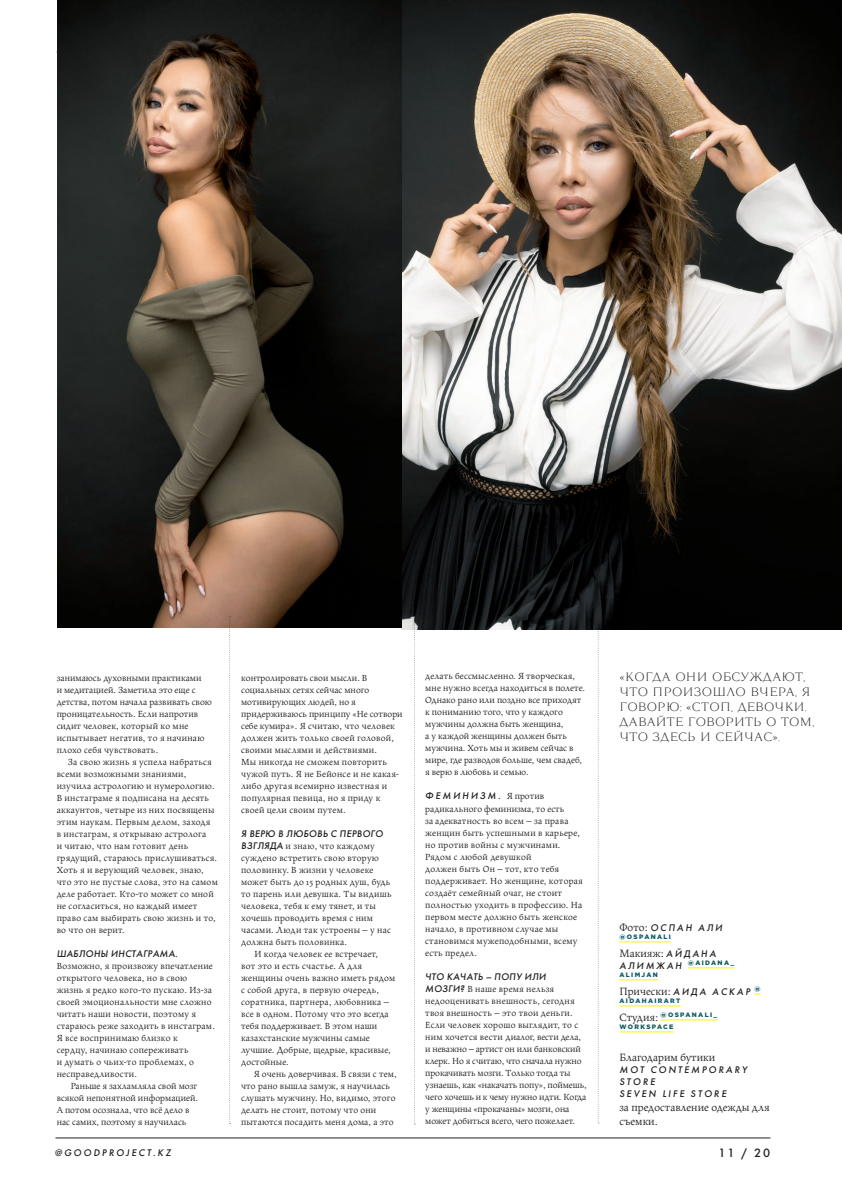
<style>
.page{position:relative;width:842px;height:1191px;background:#fff}
.page>*{position:absolute;margin:0;border:0;box-sizing:border-box;transform-origin:0 0}
.t1{font:300 12px/15px "Tautz";letter-spacing:.02em;color:#231f20}
.t2{font:12px/14px "Maiola Pro";color:#231f20}
.t3{font:12px "Futura Futuris";color:#231f20}
.t4{font:10px/12px "Maiola Pro";letter-spacing:.02em;color:#231f20}
.t5{font:10px/12px "Maiola Pro";color:#231f20}
.t6{font:10px/12px "Maiola Pro";letter-spacing:-.01em;color:#231f20}
.t7{font:italic 500 10px "Futura";letter-spacing:.03em;color:#231f20}
.t8{font:italic 500 10px/12px "Futura";letter-spacing:.2em;color:#231f20}
.t9{font:900 6.4px/12px "Gotham Pro";letter-spacing:.21em;color:#0e5c67}
.s1{font-family:"Futura";font-weight:500;font-style:italic}
.s2{font-family:"Maiola Pro";font-weight:400;font-style:normal}
.s3{font-family:"Maiola Pro";font-weight:400;font-style:normal;font-size:12px}
.s4{font-family:"Futura";font-weight:500;font-style:italic;font-size:10px}
.s5{font-family:"Futura";font-weight:500;font-style:italic;font-size:10px;color:#231f20}
.s6{font-family:"Maiola Pro";font-weight:400;font-size:12px;color:#231f20}
</style>
<div class="page">
<hr style="left:57px;top:52px;width:713px;height:1px;background:#231f20">
<hr style="left:55px;top:1137px;width:715px;height:1px;background:#231f20">
<img style="left:401px;top:0;width:441px;height:630px">
<img style="left:58px;top:0;width:343px;height:627px">
<hr style="left:619px;top:941px;width:52px;height:1px;background:#fff101">
<hr style="left:688px;top:967px;width:46px;height:1px;background:#fff101">
<hr style="left:619px;top:979px;width:39px;height:1px;background:#fff101">
<hr style="left:619px;top:1005px;width:61px;height:1px;background:#fff101">
<hr style="left:660px;top:1019px;width:57px;height:1px;background:#fff101">
<hr style="left:619px;top:1031px;width:55px;height:1px;background:#fff101">
<svg style="left:229px;top:616px;width:2px;height:508px"></svg>
<svg style="left:414px;top:616px;width:1px;height:508px"></svg>
<svg style="left:598px;top:612px;width:1px;height:511px"></svg>
<p class="t5" style="left:57px;top:672px;width:157px">занимаюсь духовными практиками<br>и медитацией. Заметила это еще с детства, потом начала развивать свою проницательность. Если напротив сидит человек, который ко мне испытывает негатив, то я начинаю плохо себя чувствовать.</p>
<p class="t4" style="left:57px;top:756px;width:163px;text-indent:11px">За свою жизнь я успела набраться всеми возможными знаниями, изучила астрологию и нумерологию.<br>В инстаграме я подписана на десять аккаунтов, четыре из них посвящены этим наукам. Первым делом, заходя<br>в инстаграм, я открываю астролога<br>и читаю, что нам готовит день грядущий, стараюсь прислушиваться.<br>Хоть я и верующий человек, знаю, что это не пустые слова, это на самом деле работает. Кто-то может со мной не согласиться, но каждый имеет право сам выбирать свою жизнь и то, во что он верит.</p>
<p class="t7" style="left:57px;top:947px;width:123px">ШАБЛОНЫ ИНСТАГРАМА.</p>
<p class="t4" style="left:57px;top:960px;width:158px">Возможно, я произвожу впечатление</p>
<p class="t4" style="left:57px;top:972px;width:132px">открытого человека, но в свою</p>
<p class="t4" style="left:57px;top:984px;width:157px">жизнь я редко кого-то пускаю. Из-за</p>
<p class="t4" style="left:57px;top:996px;width:156px">своей эмоциональности мне сложно</p>
<p class="t4" style="left:57px;top:1008px;width:141px">читать наши новости, поэтому я</p>
<p class="t4" style="left:57px;top:1020px;width:160px">стараюсь реже заходить в инстаграм.</p>
<p class="t4" style="left:57px;top:1032px;width:123px">Я все воспринимаю близко к</p>
<p class="t4" style="left:57px;top:1044px;width:133px">сердцу, начинаю сопереживать</p>
<p class="t4" style="left:57px;top:1056px;width:139px">и думать о чьих-то проблемах, о</p>
<p class="t4" style="left:57px;top:1068px;width:82px">несправедливости.</p>
<p class="t5" style="left:71px;top:1080px;width:128px">Раньше я захламляла свой мозг</p>
<p class="t5" style="left:57px;top:1092px;width:143px">всякой непонятной информацией.</p>
<p class="t5" style="left:57px;top:1104px;width:134px">А потом осознала, что всё дело в</p>
<p class="t5" style="left:57px;top:1116px;width:131px">нас самих, поэтому я научилась</p>
<p class="t4" style="left:241px;top:672px;width:163px">контролировать свои мысли. В социальных сетях сейчас много мотивирующих людей, но я придерживаюсь принципу «Не сотвори себе кумира». Я считаю, что человек должен жить только своей головой, своими мыслями и действиями.<br>Мы никогда не сможем повторить чужой путь. Я не Бейонсе и не какая&shy;либо другая всемирно известная и популярная певица, но я приду к своей цели своим путем.</p>
<p class="t7" style="left:241px;top:827px;width:143px">Я ВЕРЮ В ЛЮБОВЬ С ПЕРВОГО</p>
<p class="t4" style="left:241px;top:840px;width:152px"><span class="s1">ВЗГЛЯДА</span> и знаю, что каждому суждено встретить свою вторую половинку. В жизни у человеке может быть до 15 родных душ, будь то парень или девушка. Ты видишь человека, тебя к ему тянет, и ты хочешь проводить время с ним часами. Люди так устроены – у нас должна быть половинка.</p>
<p class="t4" style="left:241px;top:948px;width:156px;text-indent:13px">И когда человек ее встречает,<br>вот это и есть счастье. А для женщины очень важно иметь рядом с собой друга, в первую очередь, соратника, партнера, любовника – все в одном. Потому что это всегда тебя поддерживает. В этом наши казахстанские мужчины самые лучшие. Добрые, щедрые, красивые, достойные.</p>
<p class="t4" style="left:241px;top:1068px;width:157px;text-indent:13px">Я очень доверчивая. В связи с тем, что рано вышла замуж, я научилась слушать мужчину. Но, видимо, этого делать не стоит, потому что они пытаются посадить меня дома, а это</p>
<p class="t5" style="left:425px;top:670px;width:161px">делать бессмысленно. Я творческая, мне нужно всегда находиться в полете.<br>Однако рано или поздно все приходят к пониманию того, что у каждого мужчины должна быть женщина,<br>а у каждой женщины должен быть мужчина. Хоть мы и живем сейчас в мире, где разводов больше, чем свадеб, я верю в любовь и семью.</p>
<p class="t8" style="left:425px;top:790px;width:120px">ФЕМИНИЗМ. <span class="s2">Я против</span></p>
<p class="t4" style="left:425px;top:802px;width:159px">радикального феминизма, то есть<br>за адекватность во всем – за права женщин быть успешными в карьере, но против войны с мужчинами.<br>Рядом с любой девушкой<br>должен быть Он – тот, кто тебя поддерживает. Но женщине, которая создаёт семейный очаг, не стоит полностью уходить в профессию. На первом месте должно быть женское начало, в противном случае мы становимся мужеподобными, всему есть предел.</p>
<p class="t7" style="left:425px;top:970px;width:122px">ЧТО КАЧАТЬ – ПОПУ ИЛИ</p>
<p class="t6" style="left:425px;top:982px;width:163px"><span class="s1">МОЗГИ?</span> В наше время нельзя недооценивать внешность, сегодня твоя внешность – это твои деньги.<br>Если человек хорошо выглядит, то с ним хочется вести диалог, вести дела, и неважно – артист он или банковский клерк. Но я считаю, что сначала нужно прокачивать мозги. Только тогда ты узнаешь, как «накачать попу», поймешь, чего хочешь и к чему нужно идти. Когда у женщины «прокачаны» мозги, она может добиться всего, чего пожелает.</p>
<p class="t1" style="left:619px;top:669px;width:197px">«Когда они обсуждают, что произошло вч ера, я говорю: «Стоп, девоч ки.<br>Давайте говорить о том, что здесь и сейчас».</p>
<p class="t8" style="left:619px;top:921px;width:104px"><span class="s3">Фото:</span> ОСПАН АЛИ</p>
<p class="t9" style="left:619px;top:930px;width:53px">@OSPANALI</p>
<p class="t2" style="left:619px;top:946px;width:98px">Макияж: <span class="s4">А Й Д А Н А</span></p>
<p class="t9" style="left:619px;top:956px;width:116px"><span class="s5">АЛИМЖАН</span> @AIDANA_<br>ALIMJAN</p>
<p class="t2" style="left:619px;top:984px;width:143px">Прически: <span class="s4">АИДА АСКАР</span> <sup>@</sup></p>
<p class="t9" style="left:619px;top:993px;width:99px;line-height:14px">AIDAHAIRART<br><span class="s6">Студия:</span> @OSPANALI_</p>
<p class="t9" style="left:619px;top:1020px;width:56px">WORKSPACE</p>
<p class="t2" style="left:619px;top:1050px;width:97px">Благодарим бутики</p>
<p class="t7" style="left:619px;top:1063px;width:98px">MO T CON TEM PORAR</p>
<p class="t7" style="left:742px;top:1063px;width:7px">Y</p>
<p class="t8" style="left:619px;top:1075px;width:108px">STOR E<br>S EVEN LIFE S TOR E</p>
<p class="t2" style="left:619px;top:1100px;width:152px">за предоставление одежды для съемки.</p>
<p class="t8" style="left:55px;top:1146px;width:118px">@GOODPROJECT.KZ</p>
<p class="t3" style="left:718px;top:1145px;width:53px">11 / 20</p>
</div>
